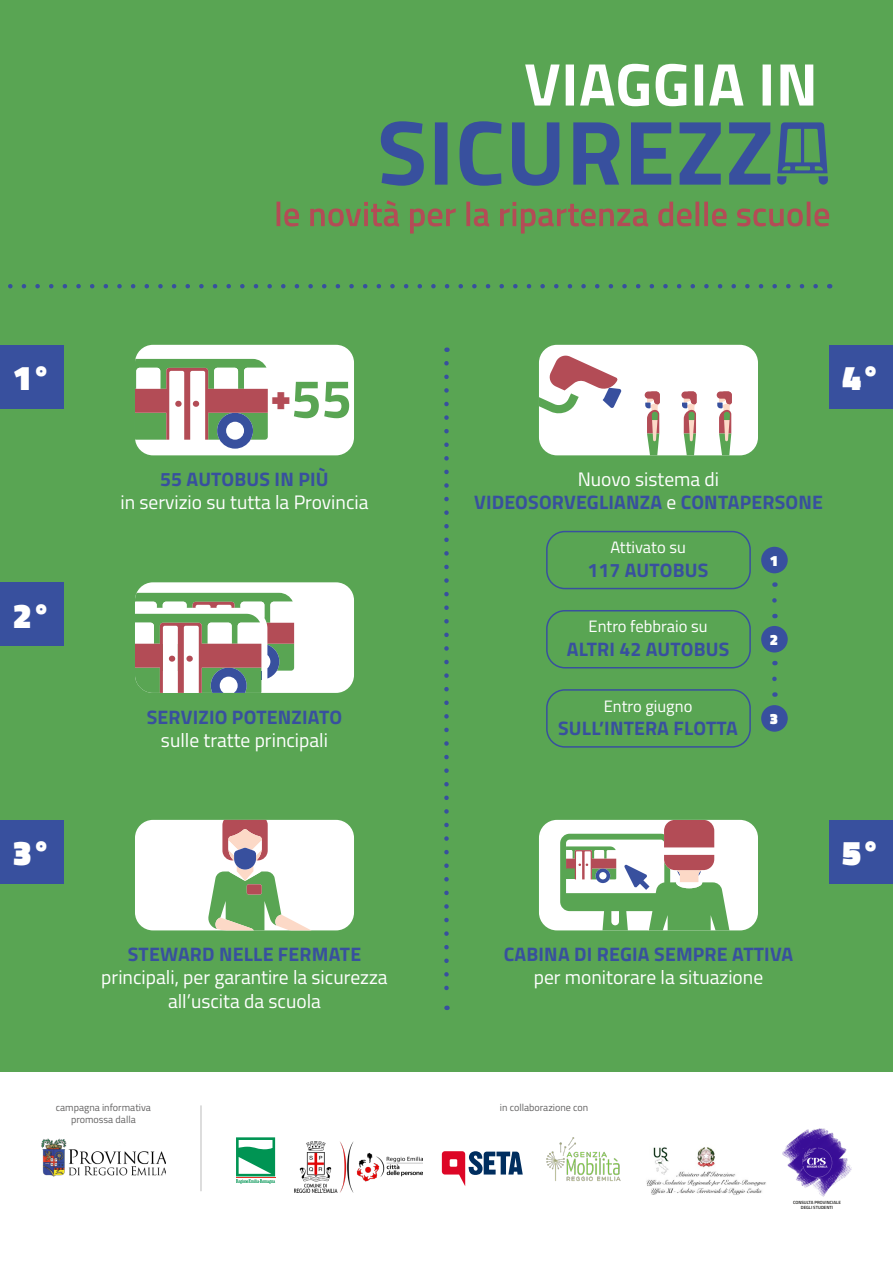
<style>
.page{position:relative;width:893px;height:1263px;background:#fff}
.page>*{position:absolute;margin:0;border:0;box-sizing:border-box;transform-origin:0 0}
.t1{font:700 54.15px "Titillium Web";color:#59a553}
.t2{font:900 34.5px "Titillium Web";color:#fff}
.t3{font:700 19.5px "Titillium Web";letter-spacing:.01em;color:#38509e}
.t4{font:19.5px "Titillium Web";color:#fff}
.t5{font:16.5px "Titillium Web";color:#fff}
.t6{font:900 15px "Titillium Web";color:#fff}
.t7{font:10.05px "Titillium Web";color:#646363}
.t8{font:600 4.5px "Titillium Web";color:#1d1d1b}
.s1{font-weight:900;font-size:36.9px;color:#b34c56}
.s2{font-weight:400;color:#fff}
</style>
<div class="page">
<div style="left:0;top:0;width:893px;height:1071px;background:#59a553"></div>
<svg style="left:8px;top:284px;width:808px;height:4px"></svg>
<div style="left:546px;top:531px;width:205px;height:58px;border:2px solid #38509e;border-radius:18px"></div>
<div style="left:546px;top:610px;width:205px;height:58px;border:2px solid #38509e;border-radius:18px"></div>
<div style="left:546px;top:689px;width:205px;height:59px;border:2px solid #38509e;border-radius:18px"></div>
<div style="left:0;top:345px;width:64px;height:64px;background:#38509e"></div>
<div style="left:829px;top:345px;width:64px;height:64px;background:#38509e"></div>
<div style="left:0;top:582px;width:64px;height:64px;background:#38509e"></div>
<div style="left:0;top:820px;width:64px;height:64px;background:#38509e"></div>
<div style="left:135px;top:345px;width:219px;height:110px;background:#fff;border-radius:18px"></div>
<svg style="left:135px;top:359px;width:133px;height:90px"></svg>
<div style="left:175px;top:401px;width:7px;height:6px;background:#b34c56;border-radius:3px"></div>
<div style="left:135px;top:582px;width:219px;height:111px;background:#fff;border-radius:18px"></div>
<svg style="left:135px;top:593px;width:159px;height:100px"></svg>
<div style="left:539px;top:345px;width:219px;height:110px;background:#fff;border-radius:18px"></div>
<svg style="left:681px;top:391px;width:15px;height:64px"></svg>
<svg style="left:717px;top:391px;width:15px;height:64px"></svg>
<svg style="left:645px;top:391px;width:15px;height:64px"></svg>
<svg style="left:539px;top:355px;width:82px;height:59px"></svg>
<div style="left:829px;top:820px;width:64px;height:64px;background:#38509e"></div>
<div style="left:539px;top:820px;width:219px;height:110px;background:#fff;border-radius:18px"></div>
<svg style="left:560px;top:820px;width:171px;height:111px"></svg>
<svg style="left:444px;top:363px;width:5px;height:647px"></svg>
<svg style="left:772px;top:600px;width:5px;height:3px"></svg>
<svg style="left:772px;top:679px;width:5px;height:18px"></svg>
<svg style="left:277px;top:200px;width:552px;height:34px"></svg>
<svg style="left:381px;top:121px;width:447px;height:65px"></svg>
<svg style="left:525px;top:64px;width:288px;height:42px"></svg>
<div style="left:135px;top:820px;width:219px;height:110px;background:#fff;border-radius:18px"></div>
<svg style="left:208px;top:820px;width:102px;height:110px"></svg>
<div style="left:761px;top:547px;width:27px;height:26px;background:#38509e;border-radius:50%"></div>
<div style="left:761px;top:626px;width:27px;height:26px;background:#38509e;border-radius:50%"></div>
<div style="left:761px;top:705px;width:27px;height:27px;background:#38509e;border-radius:50%"></div>
<img style="left:41px;top:1138px;width:125px;height:39px">
<svg style="left:442px;top:1151px;width:81px;height:35px"></svg>
<img style="left:546px;top:1137px;width:75px;height:44px">
<img style="left:782px;top:1128px;width:70px;height:69px">
<img style="left:294px;top:1141px;width:129px;height:51px">
<img style="left:646px;top:1147px;width:120px;height:48px">
<svg style="left:236px;top:1137px;width:39px;height:47px"></svg>
<hr style="left:200px;top:1105px;width:2px;height:86px;background:#d0d0d0">
<p class="t2" style="left:13px;top:353px;width:40px">1°</p>
<p class="t2" style="left:842px;top:353px;width:40px">4°</p>
<p class="t1" style="left:271px;top:357px;width:83px"><span class="s1">+</span>55</p>
<p class="t2" style="left:13px;top:590px;width:40px">2°</p>
<p class="t2" style="left:13px;top:828px;width:40px">3°</p>
<p class="t3" style="left:160px;top:464px;width:170px">55 AUTOBUS IN PIÙ</p>
<p class="t4" style="left:120px;top:488px;width:250px">in servizio su tutta la Provincia</p>
<p class="t3" style="left:147px;top:702px;width:197px">SERVIZIO POTENZIATO</p>
<p class="t4" style="left:161px;top:726px;width:169px">sulle tratte principali</p>
<p class="t3" style="left:128px;top:939px;width:235px">STEWARD NELLE FERMATE</p>
<p class="t4" style="left:101px;top:963px;width:288px">principali, per garantire la sicurezza</p>
<p class="t4" style="left:168px;top:987px;width:154px">all’uscita da scuola</p>
<p class="t7" style="left:56px;top:1100px;width:97px">campagna informativa</p>
<p class="t7" style="left:71px;top:1112px;width:66px">promossa dalla</p>
<p class="t4" style="left:578px;top:465px;width:143px">Nuovo sistema di</p>
<p class="t3" style="left:474px;top:488px;width:350px">VIDEOSORVEGLIANZA <span class="s2">e</span> CONTAPERSONE</p>
<p class="t5" style="left:610px;top:535px;width:77px">Attivato su</p>
<p class="t3" style="left:588px;top:555px;width:122px">117 AUTOBUS</p>
<p class="t6" style="left:770px;top:549px;width:10px">1</p>
<p class="t5" style="left:589px;top:614px;width:120px">Entro febbraio su</p>
<p class="t3" style="left:567px;top:634px;width:164px">ALTRI 42 AUTOBUS</p>
<p class="t5" style="left:604px;top:694px;width:90px">Entro giugno</p>
<p class="t3" style="left:558px;top:713px;width:181px">SULL’INTERA FLOTTA</p>
<p class="t6" style="left:770px;top:628px;width:10px">2</p>
<p class="t6" style="left:770px;top:708px;width:10px">3</p>
<p class="t3" style="left:504px;top:939px;width:291px">CABINA DI REGIA SEMPRE ATTIVA</p>
<p class="t4" style="left:534px;top:963px;width:231px">per monitorare la situazione</p>
<p class="t7" style="left:500px;top:1100px;width:90px">in collaborazione con</p>
<p class="t2" style="left:842px;top:828px;width:40px">5°</p>
<p class="t8" style="left:793px;top:1199px;width:49px">CONSULTA PROVINCIALE</p>
<p class="t8" style="left:801px;top:1204px;width:34px">DEGLI STUDENTI</p>
</div>
